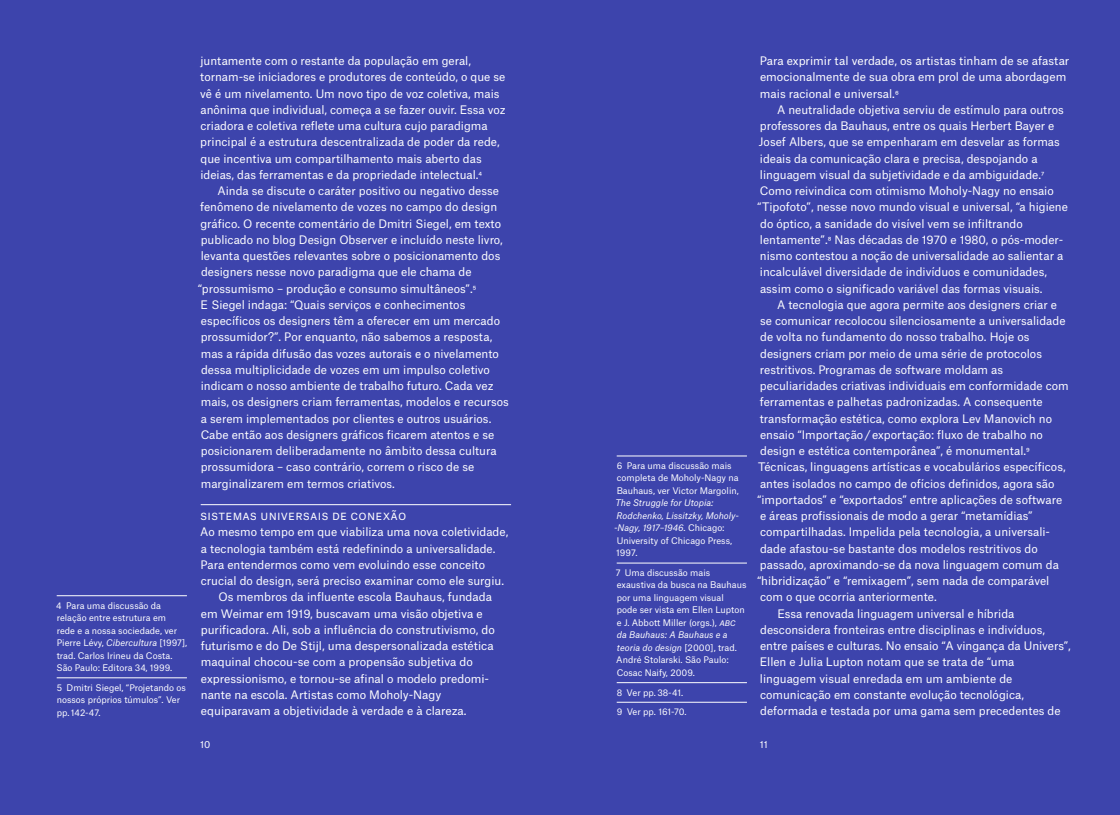
<style>
.page{position:relative;width:1120px;height:815px;background:#3d44ac}
.page>*{position:absolute;margin:0;border:0;box-sizing:border-box;transform-origin:0 0}
.t1{font:11.25px/16.2px "Atlas Grotesk";color:#fff}
.t2{font:11.25px "Atlas Grotesk";letter-spacing:.02em;color:#fff}
.t3{font:9.38px "Atlas Grotesk";color:#fff}
.t4{font:8.75px/12.5px "Atlas Grotesk";color:#fff}
.t5{font:italic 8.75px/12.5px "Atlas Grotesk";color:#fff}
.s1{font-style:italic}
.s2{font-size:8.75px}
.s3{font-style:normal}
</style>
<div class="page">
<hr style="left:57px;top:595px;width:130px;height:1px;background:#fff">
<hr style="left:57px;top:677px;width:130px;height:1px;background:#fff">
<hr style="left:617px;top:456px;width:130px;height:1px;background:#fff">
<hr style="left:617px;top:563px;width:130px;height:1px;background:#fff">
<hr style="left:617px;top:682px;width:130px;height:1px;background:#fff">
<hr style="left:617px;top:702px;width:130px;height:1px;background:#fff">
<hr style="left:201px;top:504px;width:310px;height:1px;background:#fff">
<p class="t4" style="left:56px;top:598px;width:133px">4 Para uma discussão da relação entre estrutura em<br>rede e a nossa sociedade, ver<br>Pierre Lévy, <span class="s1">Cibercultura</span> [1997], trad. Carlos Irineu da Costa.<br>São Paulo: Editora 34, 1999.</p>
<p class="t4" style="left:57px;top:680px;width:131px">5 Dmitri Siegel, “Projetando os nossos próprios túmulos”. Ver pp. 142-47.</p>
<p class="t1" style="left:200px;top:52px;width:307px">juntamente com o restante da população em geral, tornam-se iniciadores e produtores de conteúdo, o que se vê é um nivelamento. Um novo tipo de voz coletiva, mais anônima que individual, começa a se fazer ouvir. Essa voz criadora e coletiva reflete uma cultura cujo paradigma principal é a estrutura descentralizada de poder da rede, que incentiva um compartilhamento mais aberto das ideias, das ferramentas e da propriedade intelectual.<span class="s2">4</span></p>
<p class="t1" style="left:198px;top:182px;width:312px;text-indent:20px">Ainda se discute o caráter positivo ou negativo desse fenômeno de nivelamento de vozes no campo do design gráfico. O recente comentário de Dmitri Siegel, em texto publicado no blog Design Observer e incluído neste livro, levanta questões relevantes sobre o posicionamento dos designers nesse novo paradigma que ele chama de “prossumismo – produção e consumo simultâneos”.<span class="s2">5<br></span>E Siegel indaga: “Quais serviços e conhecimentos específicos os designers têm a oferecer em um mercado prossumidor?”. Por enquanto, não sabemos a resposta, mas a rápida difusão das vozes autorais e o nivelamento dessa multiplicidade de vozes em um impulso coletivo indicam o nosso ambiente de trabalho futuro. Cada vez mais, os designers criam ferramentas, modelos e recursos a serem implementados por clientes e outros usuários.<br>Cabe então aos designers gráficos ficarem atentos e se posicionarem deliberadamente no âmbito dessa cultura prossumidora – caso contrário, correm o risco de se marginalizarem em termos criativos.</p>
<p class="t2" style="left:200px;top:507px;width:208px">sistemas universais de conexão</p>
<p class="t1" style="left:200px;top:523px;width:310px">Ao mesmo tempo em que viabiliza uma nova coletividade,</p>
<p class="t1" style="left:201px;top:539px;width:296px">a tecnologia também está redefinindo a universalidade.</p>
<p class="t1" style="left:201px;top:555px;width:286px">Para entendermos como vem evoluindo esse conceito</p>
<p class="t1" style="left:201px;top:571px;width:305px">crucial do design, será preciso examinar como ele surgiu.</p>
<p class="t1" style="left:218px;top:588px;width:275px">Os membros da influente escola Bauhaus, fundada</p>
<p class="t1" style="left:201px;top:604px;width:283px">em Weimar em 1919, buscavam uma visão objetiva e</p>
<p class="t1" style="left:201px;top:620px;width:296px">purificadora. Ali, sob a influência do construtivismo, do</p>
<p class="t1" style="left:201px;top:637px;width:294px">futurismo e do De Stijl, uma despersonalizada estética</p>
<p class="t1" style="left:201px;top:653px;width:273px">maquinal chocou-se com a propensão subjetiva do</p>
<p class="t1" style="left:201px;top:669px;width:288px">expressionismo, e tornou-se afinal o modelo predomi-</p>
<p class="t1" style="left:201px;top:685px;width:242px">nante na escola. Artistas como Moholy-Nagy</p>
<p class="t1" style="left:201px;top:702px;width:267px">equiparavam a objetividade à verdade e à clareza.</p>
<p class="t4" style="left:617px;top:458px;width:124px">6 Para uma discussão mais completa de Moholy-Nagy na<br>Bauhaus, ver Victor Margolin,</p>
<p class="t5" style="left:614px;top:496px;width:126px">The Struggle for Utopia:<br>Rodchenko, Lissitzky, Moholy--Nagy, 1917–1946<span class="s3">. Chicago:<br>University of Chicago Press,<br>1997.</span></p>
<p class="t4" style="left:616px;top:565px;width:132px">7 Uma discussão mais exaustiva da busca na Bauhaus por uma linguagem visual<br>pode ser vista em Ellen Lupton e J. Abbott Miller (orgs.), <span class="s1">abc da Bauhaus: A Bauhaus e a teoria do design</span> [2000], trad.<br>André Stolarski. São Paulo:<br>Cosac Naify, 2009.</p>
<p class="t4" style="left:617px;top:685px;width:68px">8 Ver pp. 38‑41.</p>
<p class="t4" style="left:617px;top:705px;width:71px">9 Ver pp. 161‑70.</p>
<p class="t1" style="left:760px;top:52px;width:311px">Para exprimir tal verdade, os artistas tinham de se afastar emocionalmente de sua obra em prol de uma abordagem mais racional e universal.<span class="s2">6</span></p>
<p class="t1" style="left:757px;top:100px;width:312px;text-indent:20px">A neutralidade objetiva serviu de estímulo para outros professores da Bauhaus, entre os quais Herbert Bayer e Josef Albers, que se empenharam em desvelar as formas ideais da comunicação clara e precisa, despojando a linguagem visual da subjetividade e da ambiguidade.<span class="s2">7<br></span>Como reivindica com otimismo Moholy-Nagy no ensaio “Tipofoto”, nesse novo mundo visual e universal, “a higiene do óptico, a sanidade do visível vem se infiltrando lentamente”.<span class="s2">8</span> Nas décadas de 1970 e 1980, o pós-moder&shy;nismo contestou a noção de universalidade ao salientar a incalculável diversidade de indivíduos e comunidades, assim como o significado variável das formas visuais.</p>
<p class="t1" style="left:777px;top:295px;width:282px">A tecnologia que agora permite aos designers criar e</p>
<p class="t1" style="left:760px;top:312px;width:307px">se comunicar recolocou silenciosamente a universalidade</p>
<p class="t1" style="left:760px;top:328px;width:271px">de volta no fundamento do nosso trabalho. Hoje os</p>
<p class="t1" style="left:760px;top:344px;width:283px">designers criam por meio de uma série de protocolos</p>
<p class="t1" style="left:760px;top:360px;width:245px">restritivos. Programas de software moldam as</p>
<p class="t1" style="left:760px;top:376px;width:310px">peculiaridades criativas individuais em conformidade com</p>
<p class="t1" style="left:760px;top:393px;width:284px">ferramentas e palhetas padronizadas. A consequente</p>
<p class="t1" style="left:760px;top:409px;width:294px">transformação estética, como explora Lev Manovich no</p>
<p class="t1" style="left:760px;top:425px;width:284px">ensaio “Importação / exportação: fluxo de trabalho no</p>
<p class="t1" style="left:760px;top:441px;width:271px">design e estética contemporânea”, é monumental.<span class="s2">9</span></p>
<p class="t1" style="left:758px;top:458px;width:309px">Técnicas, linguagens artísticas e vocabulários específicos,</p>
<p class="t1" style="left:760px;top:474px;width:296px">antes isolados no campo de ofícios definidos, agora são</p>
<p class="t1" style="left:757px;top:490px;width:307px">“importados” e “exportados” entre aplicações de software</p>
<p class="t1" style="left:760px;top:507px;width:274px">e áreas profissionais de modo a gerar “metamídias”</p>
<p class="t1" style="left:760px;top:523px;width:291px">compartilhadas. Impelida pela tecnologia, a universali-</p>
<p class="t1" style="left:760px;top:539px;width:279px">dade afastou-se bastante dos modelos restritivos do</p>
<p class="t1" style="left:760px;top:555px;width:300px">passado, aproximando-se da nova linguagem comum da</p>
<p class="t1" style="left:757px;top:572px;width:294px">“hibridização” e “remixagem”, sem nada de comparável</p>
<p class="t1" style="left:760px;top:588px;width:178px">com o que ocorria anteriormente.</p>
<p class="t1" style="left:777px;top:604px;width:238px">Essa renovada linguagem universal e híbrida</p>
<p class="t1" style="left:760px;top:620px;width:286px">desconsidera fronteiras entre disciplinas e indivíduos,</p>
<p class="t1" style="left:760px;top:636px;width:312px">entre países e culturas. No ensaio “A vingança da Univers”,</p>
<p class="t1" style="left:760px;top:653px;width:256px">Ellen e Julia Lupton notam que se trata de “uma</p>
<p class="t1" style="left:760px;top:669px;width:254px">linguagem visual enredada em um ambiente de</p>
<p class="t1" style="left:760px;top:685px;width:266px">comunicação em constante evolução tecnológica,</p>
<p class="t1" style="left:760px;top:701px;width:302px">deformada e testada por uma gama sem precedentes de</p>
<p class="t3" style="left:200px;top:737px;width:12px">10</p>
<p class="t3" style="left:760px;top:737px;width:9px">11</p>
</div>
